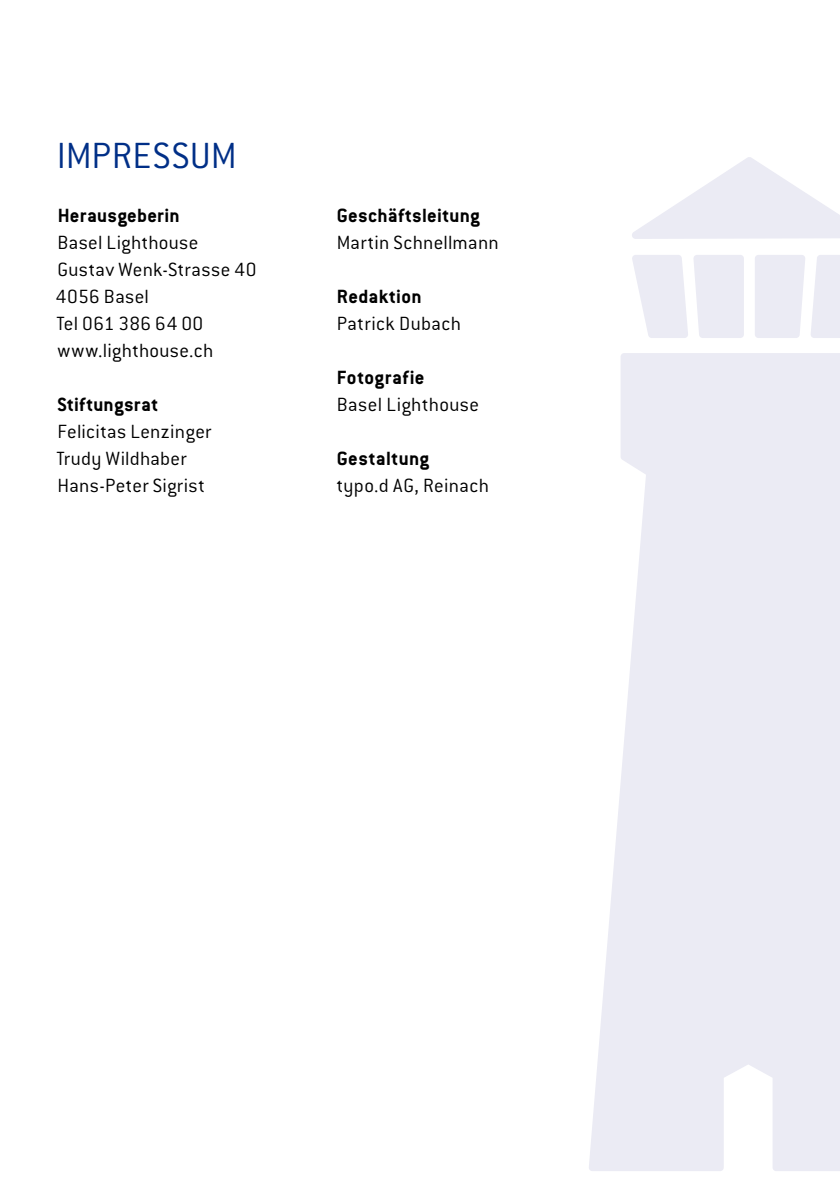
<style>
.page{position:relative;width:840px;height:1191px;background:#fff}
.page>*{position:absolute;margin:0;border:0;box-sizing:border-box;transform-origin:0 0}
.t1{font:300 40px "Conduit ITC";letter-spacing:.015em;color:#002f87}
.t2{font:300 21px/27px "Conduit ITC";letter-spacing:.015em;color:#000}
.t3{font:700 21px "Conduit ITC";letter-spacing:.015em;color:#000}
</style>
<div class="page">
<svg style="left:589px;top:353px;width:250px;height:818px;background:#ededf5"></svg>
<svg style="left:632px;top:157px;width:207px;height:82px"></svg>
<svg style="left:632px;top:255px;width:55px;height:83px"></svg>
<div style="left:693px;top:255px;width:50px;height:83px;background:#ebebf4"></div>
<svg style="left:811px;top:255px;width:28px;height:83px;background:#ededf5"></svg>
<div style="left:755px;top:255px;width:49px;height:83px;background:#ebebf4"></div>
<h1 class="t1" style="left:57px;top:134px;width:181px">IMPRESSUM</h1>
<p class="t3" style="left:58px;top:203px;width:123px">Herausgeberin</p>
<p class="t2" style="left:56px;top:229px;width:202px">Basel Lighthouse<br>Gustav Wenk-Strasse 40<br>4056 Basel<br>Tel 061 386 64 00 www.lighthouse.ch</p>
<p class="t3" style="left:58px;top:392px;width:102px">Stiftungsrat</p>
<p class="t2" style="left:56px;top:418px;width:156px">Felicitas Lenzinger<br>Trudy Wildhaber<br>Hans-Peter Sigrist</p>
<p class="t3" style="left:336px;top:203px;width:144px">Geschäftsleitung</p>
<p class="t2" style="left:336px;top:229px;width:163px">Martin Schnellmann</p>
<p class="t3" style="left:337px;top:284px;width:86px">Redaktion</p>
<p class="t2" style="left:336px;top:310px;width:126px">Patrick Dubach</p>
<p class="t3" style="left:337px;top:365px;width:89px">Fotografie</p>
<p class="t2" style="left:336px;top:391px;width:144px">Basel Lighthouse</p>
<p class="t3" style="left:336px;top:446px;width:94px">Gestaltung</p>
<p class="t2" style="left:336px;top:472px;width:154px">typo.d AG, Reinach</p>
</div>
